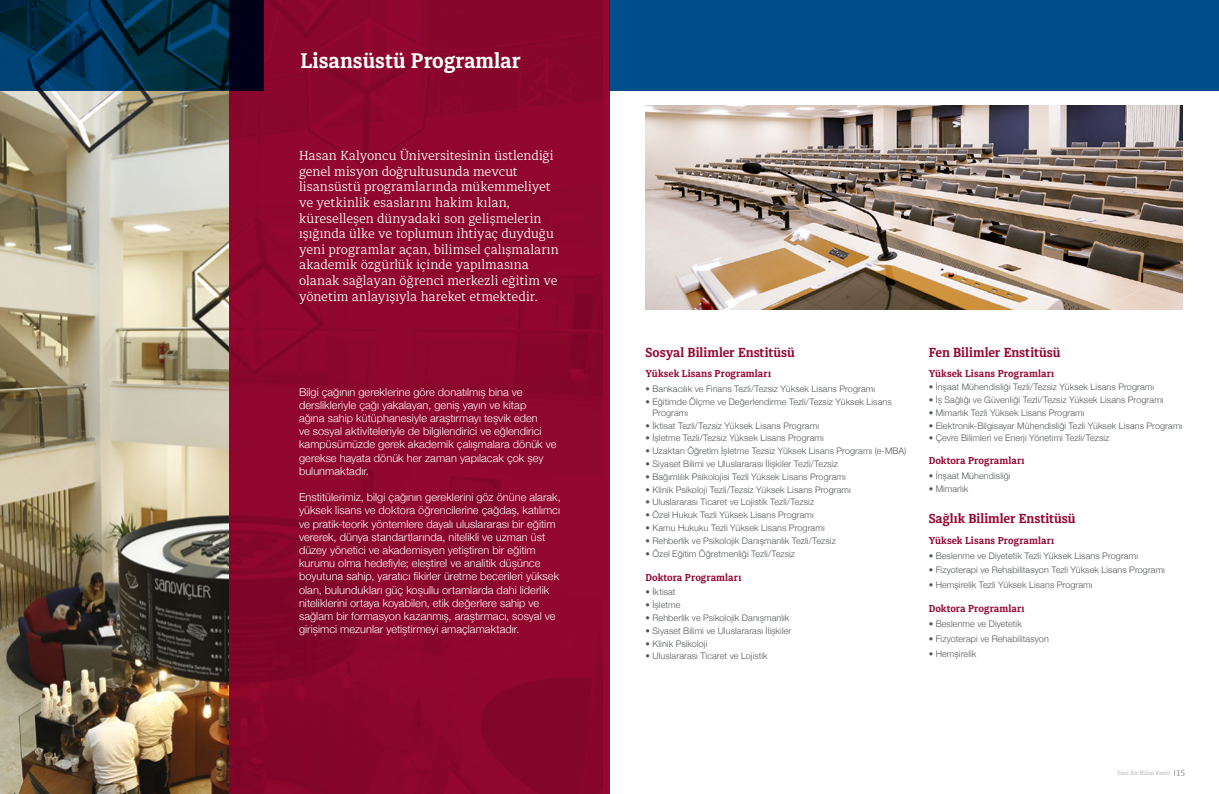
<style>
.page{position:relative;width:1219px;height:794px;background:#fff}
.page>*{position:absolute;margin:0;border:0;box-sizing:border-box;transform-origin:0 0}
.t1{font:700 21px "Diaria Pro";color:#fff}
.t2{font:300 13px/15.6px "Diaria Pro";letter-spacing:-.005em;color:#fff}
.t3{font:700 13px "Diaria Pro";color:#940731}
.t4{font:300 11px/13.2px "Helvetica Neue";letter-spacing:.005em;color:#fff}
.t5{font:700 10px "Diaria Pro";letter-spacing:.005em;color:#940731}
.t6{font:300 9px/10.8px "Helvetica Neue";letter-spacing:.01em;color:#545656}
.t7{font:300 6px "Diaria Pro";color:#a8a8a7}
.s1{font-weight:600;font-size:9px}
</style>
<div class="page">
<div style="left:609px;top:0;width:610px;height:91px;background:#004e8c"></div>
<img style="left:645px;top:106px;width:538px;height:204px">
<img style="left:0;top:91px;width:229px;height:703px">
<div style="left:229px;top:0;width:380px;height:794px;background:#940731"></div>
<svg style="left:0;top:0;width:264px;height:91px;background:#002b47"></svg>
<h1 class="t1" style="left:300px;top:48px;width:222px">Lisansüstü Programlar</h1>
<p class="t2" style="left:299px;top:148px;width:261px">Hasan Kalyoncu Üniversitesinin üstlendiği genel misyon doğrultusunda mevcut lisansüstü programlarında mükemmeliyet ve yetkinlik esaslarını hakim kılan, küreselleşen dünyadaki son gelişmelerin ışığında ülke ve toplumun ihtiyaç duyduğu yeni programlar açan, bilimsel çalışmaların akademik özgürlük içinde yapılmasına olanak sağlayan öğrenci merkezli eğitim ve yönetim anlayışıyla hareket etmektedir.</p>
<p class="t4" style="left:299px;top:384px;width:259px">Bilgi çağının gereklerine göre donatılmış bina ve derslikleriyle çağı yakalayan, geniş yayın ve kitap<br>ağına sahip kütüphanesiyle araştırmayı teşvik eden<br>ve sosyal aktiviteleriyle de bilgilendirici ve eğlendirici kampüsümüzde gerek akademik çalışmalara dönük ve gerekse hayata dönük her zaman yapılacak çok şey bulunmaktadır.</p>
<p class="t4" style="left:299px;top:490px;width:263px">Enstitülerimiz, bilgi çağının gereklerini göz önüne alarak, yüksek lisans ve doktora öğrencilerine çağdaş, katılımcı ve pratik-teorik yöntemlere dayalı uluslararası bir eğitim vererek, dünya standartlarında, nitelikli ve uzman üst düzey yönetici ve akademisyen yetiştiren bir eğitim kurumu olma hedefiyle; eleştirel ve analitik düşünce boyutuna sahip, yaratıcı fikirler üretme becerileri yüksek olan, bulundukları güç koşullu ortamlarda dahi liderlik niteliklerini ortaya koyabilen, etik değerlere sahip ve sağlam bir formasyon kazanmış, araştırmacı, sosyal ve girişimci mezunlar yetiştirmeyi amaçlamaktadır.</p>
<h2 class="t3" style="left:645px;top:344px;width:151px">Sosyal Bilimler Enstitüsü</h2>
<p class="t5" style="left:645px;top:368px;width:127px">Yüksek Lisans Programları</p>
<p class="t6" style="left:645px;top:383px;width:231px">• Bankacılık ve Finans Tezli/Tezsiz Yüksek Lisans Programı</p>
<p class="t6" style="left:652px;top:396px;width:241px;text-indent:-7px">• Eğitimde Ölçme ve Değerlendirme Tezli/Tezsiz Yüksek Lisans<br>Programı</p>
<p class="t6" style="left:645px;top:419px;width:175px">• İktisat Tezli/Tezsiz Yüksek Lisans Programı</p>
<p class="t6" style="left:645px;top:432px;width:180px">• İşletme Tezli/Tezsiz Yüksek Lisans Programı</p>
<p class="t6" style="left:645px;top:445px;width:262px">• Uzaktan Öğretim İşletme Tezsiz Yüksek Lisans Programı (e-MBA)</p>
<p class="t6" style="left:645px;top:458px;width:194px">• Siyaset Bilimi ve Uluslararası İlişkiler Tezli/Tezsiz</p>
<p class="t6" style="left:645px;top:470px;width:202px">• Bağımlılık Psikolojisi Tezli Yüksek Lisans Programı</p>
<p class="t6" style="left:645px;top:483px;width:207px">• Klinik Psikoloji Tezli/Tezsiz Yüksek Lisans Programı</p>
<p class="t6" style="left:645px;top:496px;width:170px">• Uluslararası Ticaret ve Lojistik Tezli/Tezsiz</p>
<p class="t6" style="left:645px;top:509px;width:170px">• Özel Hukuk Tezli Yüksek Lisans Programı</p>
<p class="t6" style="left:645px;top:522px;width:181px">• Kamu Hukuku Tezli Yüksek Lisans Programı</p>
<p class="t6" style="left:645px;top:534px;width:192px">• Rehberlik ve Psikolojik Danışmanlık Tezli/Tezsiz</p>
<p class="t6" style="left:645px;top:547px;width:151px">• Özel Eğitim Öğretmenliği Tezli/Tezsiz</p>
<p class="t5" style="left:645px;top:571px;width:97px">Doktora Programları</p>
<p class="t6" style="left:645px;top:586px;width:32px">• İktisat</p>
<p class="t6" style="left:645px;top:599px;width:36px">• İşletme</p>
<p class="t6" style="left:645px;top:612px;width:145px">• Rehberlik ve Psikolojik Danışmanlık</p>
<p class="t6" style="left:645px;top:624px;width:147px">• Siyaset Bilimi ve Uluslararası İlişkiler</p>
<p class="t6" style="left:645px;top:637px;width:63px">• Klinik Psikoloji</p>
<p class="t6" style="left:645px;top:650px;width:124px">• Uluslararası Ticaret ve Lojistik</p>
<h2 class="t3" style="left:929px;top:344px;width:133px">Fen Bilimler Enstitüsü</h2>
<p class="t5" style="left:929px;top:368px;width:127px">Yüksek Lisans Programları</p>
<p class="t6" style="left:929px;top:381px;width:227px">• İnşaat Mühendisliği Tezli/Tezsiz Yüksek Lisans Programı</p>
<p class="t6" style="left:929px;top:394px;width:236px">• İş Sağlığı ve Güvenliği Tezli/Tezsiz Yüksek Lisans Programı</p>
<p class="t6" style="left:929px;top:406px;width:157px">• Mimarlık Tezli Yüksek Lisans Programı</p>
<p class="t6" style="left:929px;top:419px;width:255px">• Elektronik-Bilgisayar Mühendisliği Tezli Yüksek Lisans Programı</p>
<p class="t6" style="left:929px;top:432px;width:182px">• Çevre Bilimleri ve Enerji Yönetimi Tezli/Tezsiz</p>
<p class="t5" style="left:929px;top:454px;width:97px">Doktora Programları</p>
<p class="t6" style="left:929px;top:470px;width:83px">• İnşaat Mühendisliği</p>
<p class="t6" style="left:929px;top:482px;width:41px">• Mimarlık</p>
<h2 class="t3" style="left:929px;top:510px;width:148px">Sağlık Bilimler Enstitüsü</h2>
<p class="t5" style="left:929px;top:534px;width:127px">Yüksek Lisans Programları</p>
<p class="t6" style="left:929px;top:549px;width:211px">• Beslenme ve Diyetetik Tezli Yüksek Lisans Programı</p>
<p class="t6" style="left:929px;top:564px;width:238px">• Fizyoterapi ve Rehabilitasyon Tezli Yüksek Lisans Programı</p>
<p class="t6" style="left:929px;top:579px;width:165px">• Hemşirelik Tezli Yüksek Lisans Programı</p>
<p class="t5" style="left:929px;top:602px;width:97px">Doktora Programları</p>
<p class="t6" style="left:929px;top:618px;width:95px">• Beslenme ve Diyetetik</p>
<p class="t6" style="left:929px;top:632px;width:122px">• Fizyoterapi ve Rehabilitasyon</p>
<p class="t6" style="left:929px;top:647px;width:49px">• Hemşirelik</p>
<p class="t7" style="left:1117px;top:769px;width:70px">Yeni Bir Bilim Kenti <span class="s1">15</span></p>
</div>
